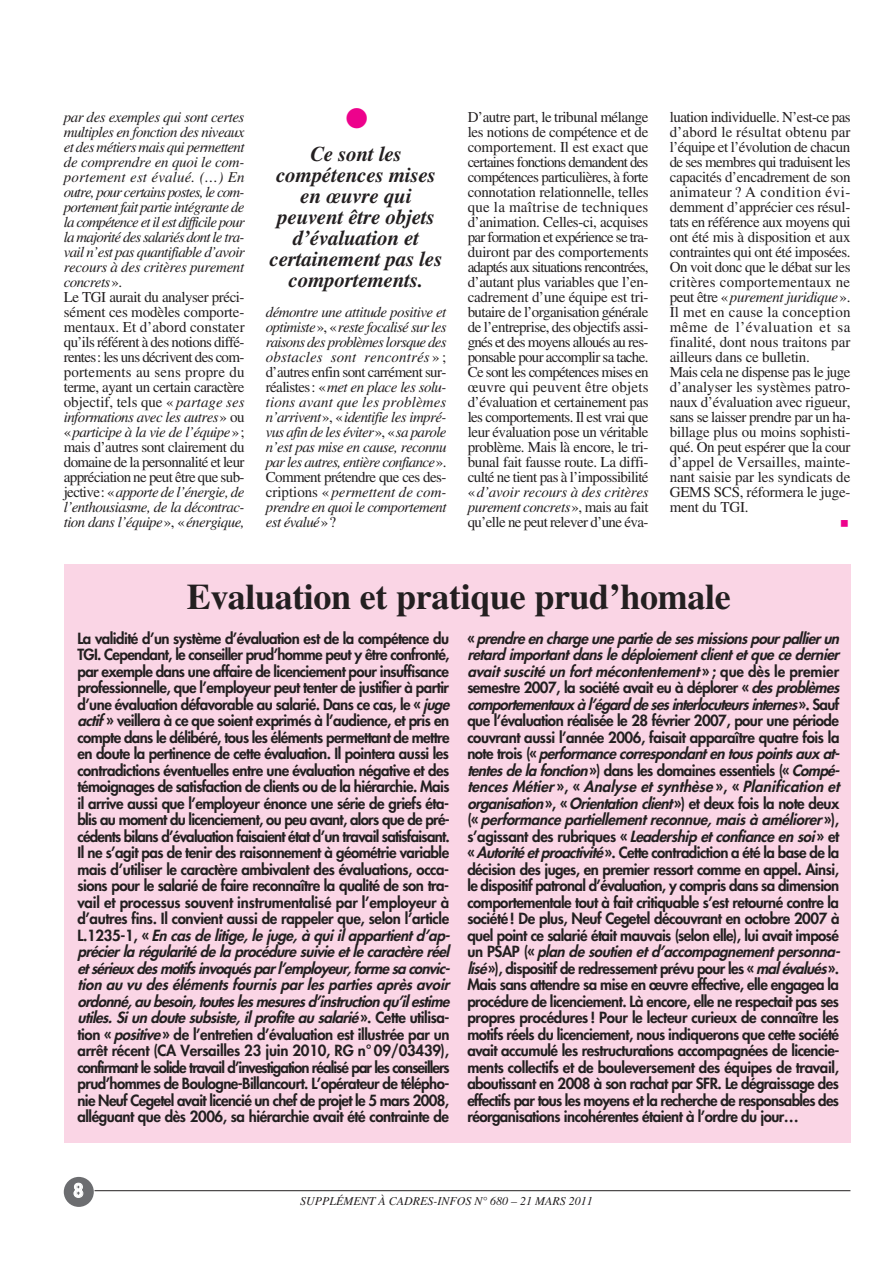
<style>
.page{position:relative;width:893px;height:1263px;background:#fff}
.page>*{position:absolute;margin:0;border:0;box-sizing:border-box;transform-origin:0 0}
.t1{font:700 36px "Times";letter-spacing:-.01em;color:#231f20}
.t2{font:italic 700 21px/21px "Times";letter-spacing:-.01em;color:#231f20;text-align:center}
.t3{font:800 18px "Futura";color:#fff}
.t4{font:800 15px/16.5px "Futura";letter-spacing:-.035em;color:#231f20}
.t5{font:15px/15px "Times";letter-spacing:-.015em;color:#231f20;text-align:justify}
.t6{font:italic 15px/15px "Times";letter-spacing:-.04em;color:#231f20}
.t7{font:italic 12px "Times";color:#231f20}
.s1{font-style:normal}
.s2{font-style:italic}
</style>
<div class="page">
<hr style="left:95px;top:1190px;width:755px;height:1px;background:#231f20">
<div style="left:64px;top:1177px;width:30px;height:30px;background:#6c6d70;border-radius:50%"></div>
<div style="left:64px;top:564px;width:786px;height:579px;background:#fad5e5"></div>
<p class="t6" style="left:64px;top:111px;width:182px">par des exemples qui sont certes multiples en fonction des niveaux et des métiers mais qui permettent de comprendre en quoi le com&shy;portement est évalué. (…) En outre, pour certains postes, le com&shy;portement fait partie intégrante de la compétence et il est difficile pour la majorité des salariés dont le tra&shy;vail n’est pas quantifiable d’avoir recours à des critères purement concrets<span class="s1">».<br>Le TGI aurait du analyser préci&shy;sément ces modèles comporte&shy;mentaux. Et d’abord constater qu’ils référent à des notions diffé&shy;rentes: les uns décrivent des com&shy;portements au sens propre du terme, ayant un certain caractère objectif, tels que «</span> partage ses informations avec les autres<span class="s1">» ou «</span>participe à la vie de l’équipe<span class="s1">»; mais d’autres sont clairement du domaine de la personnalité et leur appréciation ne peut être que sub&shy;jective: «</span>apporte de l’énergie, de l’enthousiasme, de la décontrac&shy;tion dans l’équipe<span class="s1">», «</span>énergique,</p>
<h2 class="t2" style="left:270px;top:145px;width:174px">Ce sont les compétences mises en œuvre qui peuvent être objets d’évaluation et certainement pas les comportements.</h2>
<p class="t6" style="left:266px;top:306px;width:182px;text-align:justify">démontre une attitude positive et optimiste<span class="s1">», «</span>reste focalisé sur les raisons des problèmes lorsque des obstacles sont rencontrés <span class="s1">» ; d’autres enfin sont carrément sur&shy;réalistes: «</span>met en place les solu&shy;tions avant que les problèmes n’arrivent<span class="s1">», «</span>identifie les impré&shy;vus afin de les éviter<span class="s1">», «</span>sa parole n’est pas mise en cause, reconnu par les autres, entière confiance<span class="s1">».<br>Comment prétendre que ces des&shy;criptions «</span> permettent de com&shy;prendre en quoi le comportement est évalué<span class="s1">»?</span></p>
<p class="t5" style="left:468px;top:111px;width:182px">D’autre part, le tribunal mélange les notions de compétence et de comportement. Il est exact que certaines fonctions demandent des compétences particulières, à forte connotation relationnelle, telles que la maîtrise de techniques d’animation. Celles-ci, acquises par formation et expérience se tra&shy;duiront par des comportements adaptés aux situations rencontrées, d’autant plus variables que l’en&shy;cadrement d’une équipe est tri&shy;butaire de l’organisation générale de l’entreprise, des objectifs assi&shy;gnés et des moyens alloués au res&shy;ponsable pour accomplir sa tache.<br>Ce sont les compétences mises en œuvre qui peuvent être objets d’évaluation et certainement pas les comportements. Il est vrai que leur évaluation pose un véritable problème. Mais là encore, le tri&shy;bunal fait fausse route. La diffi&shy;culté ne tient pas à l’impossibilité «<span class="s2">d’avoir recours à des critères purement concrets</span>», mais au fait qu’elle ne peut relever d’une éva-</p>
<p class="t5" style="left:670px;top:111px;width:182px;text-align:left">luation individuelle. N’est-ce pas d’abord le résultat obtenu par l’équipe et l’évolution de chacun de ses membres qui traduisent les capacités d’encadrement de son animateur ? A condition évi&shy;demment d’apprécier ces résul&shy;tats en référence aux moyens qui ont été mis à disposition et aux contraintes qui ont été imposées.<br>On voit donc que le débat sur les critères comportementaux ne peut être «<span class="s2">purement juridique</span>».<br>Il met en cause la conception même de l’évaluation et sa finalité, dont nous traitons par ailleurs dans ce bulletin.<br>Mais cela ne dispense pas le juge d’analyser les systèmes patro&shy;naux d’évaluation avec rigueur, sans se laisser prendre par un ha&shy;billage plus ou moins sophisti&shy;qué. On peut espérer que la cour d’appel de Versailles, mainte&shy;nant saisie par les syndicats de<br>GEMS SCS, réformera le juge&shy;ment du TGI.</p>
<h1 class="t1" style="left:187px;top:584px;width:545px">Evaluation et pratique prud’homale</h1>
<p class="t4" style="left:77px;top:631px;width:377px">La validité d’un système d’évaluation est de la compétence du TGI. Cependant, le conseiller prud’homme peut y être confronté, par exemple dans une affaire de licenciement pour insuffisance professionnelle, que l’employeur peut tenter de justifier à partir d’une évaluation défavorable au salarié. Dans ce cas, le «<span class="s2">juge actif</span> » veillera à ce que soient exprimés à l’audience, et pris en compte dans le délibéré, tous les éléments permettant de mettre en doute la pertinence de cette évaluation. Il pointera aussi les contradictions éventuelles entre une évaluation négative et des témoignages de satisfaction de clients ou de la hiérarchie. Mais il arrive aussi que l’employeur énonce une série de griefs éta&shy;blis au moment du licenciement, ou peu avant, alors que de pré&shy;cédents bilans d’évaluation faisaient état d’un travail satisfaisant.<br>Il ne s’agit pas de tenir des raisonnement à géométrie variable mais d’utiliser le caractère ambivalent des évaluations, occa&shy;sions pour le salarié de faire reconnaître la qualité de son tra&shy;vail et processus souvent instrumentalisé par l’employeur à d’autres fins. Il convient aussi de rappeler que, selon l’article L . 1 2 3 5 - 1 , « <span class="s2">En casdelitige,lejuge,à quiilappartientd’ap&shy;précierla régularitédela procéduresuivieetlecaractèreréel etsérieuxdesmotifsinvoquésparl’employeur,formesaconvic&shy;tion au vu desélémentsfournisparlespartiesaprèsavoir ordonné,aubesoin,touteslesmesuresd’instructionqu’ilestime utiles.Siun doutesubsiste,ilprofiteau salarié</span>» . C e t t e u t i l i s a - tion «<span class="s2">positive</span>» de l’entretien d’évaluation est illustrée par un arrêt récent (CA Versailles 23 juin 2010, RG n° 09/03439), confirmant le solide travail d’investigation réalisé par les conseillers prud’hommes de Boulogne-Billancourt. L’opérateur de télépho&shy;nie Neuf Cegetel avait licencié un chef de projet le 5 mars 2008, alléguant que dès 2006, sa hiérarchie avait été contrainte de</p>
<p class="t4" style="left:467px;top:631px;width:377px">« <span class="s2">prendreen chargeunepartiedesesmissionspourpallierun retard importantdansledéploiementclientetquecedernier avaitsuscité un fortmécontentement</span> » ; q u e d è s l e p r e m i e r semestre 2007, la société avait eu à déplorer «<span class="s2">desproblèmes comportementauxàl’égarddesesinterlocuteursinternes</span>» . S a u f que l’évaluation réalisée le 28 février 2007, pour une période couvrant aussi l’année 2006, faisait apparaître quatre fois la n o t e t r o i s ( « <span class="s2">performancecorrespondanten touspointsaux at&shy;tentesdela fonction</span>») dans les domaines essentiels («<span class="s2">Compé&shy;tencesMétier</span> » , « <span class="s2">Analyse etsynthèse</span> » , « <span class="s2">Planification et organisation</span>» , « <span class="s2">Orientation client</span>» ) e t d e u x f o i s l a n o t e d e u x ( « <span class="s2">performance partiellementreconnue,maisà améliorer</span> » ) , s’agissant des rubriques «<span class="s2">Leadership etconfianceen soi</span>» et «<span class="s2">Autoritéetproactivité</span>». Cette contradiction a été la base de la décision des juges, en premier ressort comme en appel. Ainsi, le dispositif patronal d’évaluation, y compris dans sa dimension comportementale tout à fait critiquable s’est retourné contre la société! De plus, Neuf Cegetel découvrant en octobre 2007 à quel point ce salarié était mauvais (selon elle), lui avait imposé u n P S A P ( « <span class="s2">plan desoutien etd’accompagnementpersonna&shy;lisé</span>»), dispositif de redressement prévu pour les «<span class="s2">malévalués</span>».<br>Mais sans attendre sa mise en œuvre effective, elle engagea la procédure de licenciement. Là encore, elle ne respectait pas ses propres procédures ! Pour le lecteur curieux de connaître les motifs réels du licenciement, nous indiquerons que cette société avait accumulé les restructurations accompagnées de licencie&shy;ments collectifs et de bouleversement des équipes de travail, aboutissant en 2008 à son rachat par SFR. Le dégraissage des effectifs par tous les moyens et la recherche de responsables des réorganisations incohérentes étaient à l’ordre du jour…</p>
<p class="t3" style="left:73px;top:1182px;width:12px">8</p>
<p class="t7" style="left:300px;top:1197px;width:294px">SUPPLÉMENT À CADRES-INFOS N° 680 – 21 MARS 2011</p>
</div>
